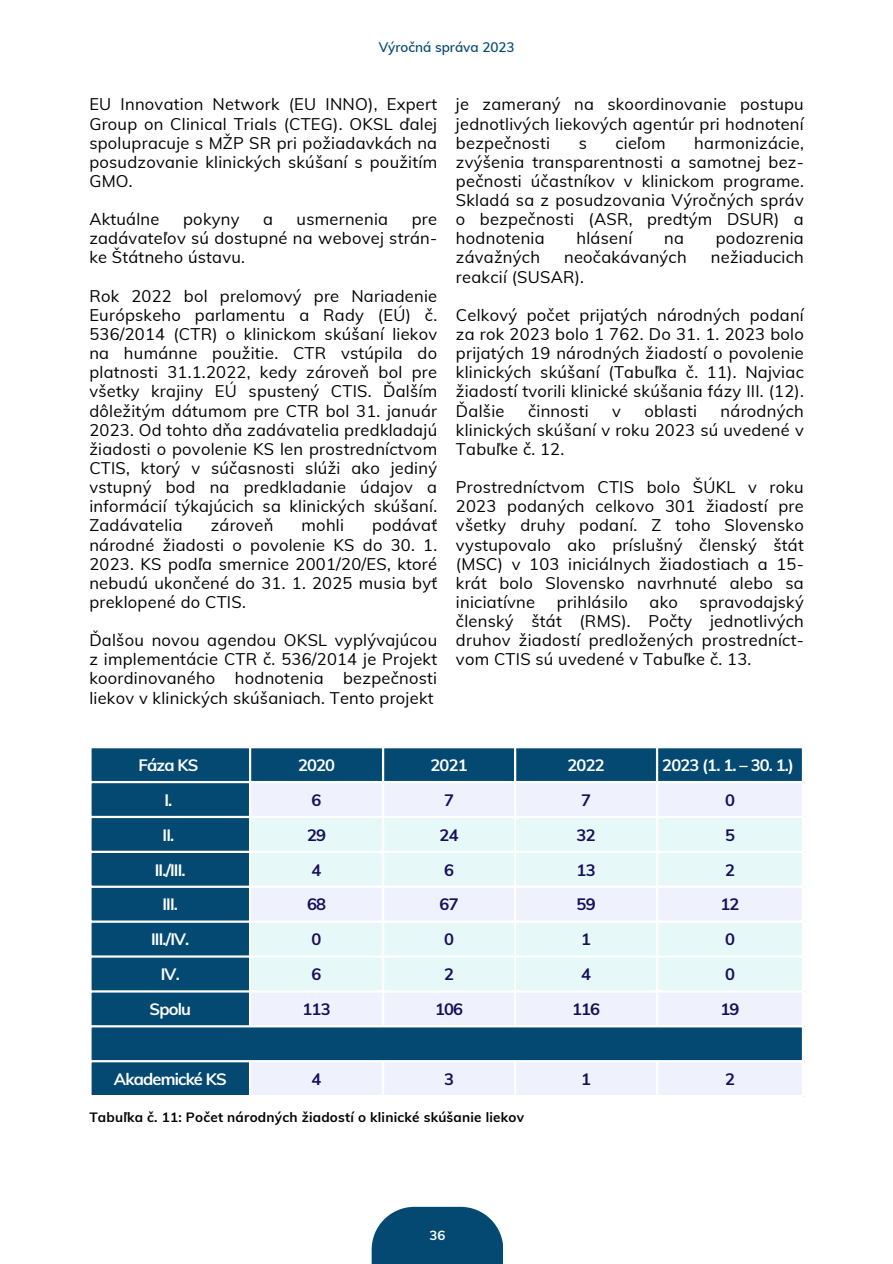
<style>
.page{position:relative;width:893px;height:1264px;background:#fff}
.page>*{position:absolute;margin:0;border:0;box-sizing:border-box;transform-origin:0 0}
.t1{font:16.5px/19.2px "Muli";letter-spacing:.015em;color:#000;text-align:justify}
.t2{font:700 16.5px "Muli";letter-spacing:-.05em;color:#fff}
.t3{font:700 16.5px "Muli";letter-spacing:-.05em;color:#170e5c}
.t4{font:700 13.5px "Muli";letter-spacing:.015em;color:#000}
.t5{font:600 13.5px "Muli";color:#034972}
.t6{font:700 13.2px "Muli";color:#fff}
</style>
<div class="page">
<div style="left:371px;top:1206px;width:132px;height:57px;background:#034972"></div>
<div style="left:92px;top:748px;width:709px;height:346px;background:#034972"></div>
<svg style="left:250px;top:783px;width:551px;height:311px;fill:#eff2fc"></svg>
<svg style="left:251px;top:818px;width:550px;height:172px;fill:#e6f8f8"></svg>
<hr style="left:249px;top:748px;width:2px;height:277px;background:#fff">
<hr style="left:249px;top:1062px;width:2px;height:32px;background:#fff">
<hr style="left:382px;top:748px;width:2px;height:277px;background:#fff">
<hr style="left:382px;top:1062px;width:2px;height:32px;background:#fff">
<hr style="left:514px;top:748px;width:2px;height:277px;background:#fff">
<hr style="left:514px;top:1062px;width:2px;height:32px;background:#fff">
<hr style="left:656px;top:748px;width:2px;height:277px;background:#fff">
<hr style="left:656px;top:1062px;width:2px;height:32px;background:#fff">
<hr style="left:89px;top:781px;width:715px;height:2px;background:#fff">
<hr style="left:89px;top:815px;width:715px;height:3px;background:#fff">
<hr style="left:89px;top:850px;width:715px;height:3px;background:#fff">
<hr style="left:89px;top:885px;width:715px;height:2px;background:#fff">
<hr style="left:89px;top:920px;width:715px;height:2px;background:#fff">
<hr style="left:89px;top:955px;width:715px;height:2px;background:#fff">
<hr style="left:89px;top:990px;width:715px;height:2px;background:#fff">
<hr style="left:89px;top:1025px;width:715px;height:2px;background:#fff">
<hr style="left:89px;top:1060px;width:715px;height:2px;background:#fff">
<p class="t5" style="left:378px;top:38px;width:137px">Výročná správa 2023</p>
<h1 class="t1" style="left:89px;top:95px;width:349px">EU Innovation Network (EU INNO), Expert Group on Clinical Trials (CTEG). OKSL ďalej spolupracuje s MŽP SR pri požiadavkách na posudzovanie klinických skúšaní s použitím GMO.</h1>
<h1 class="t1" style="left:89px;top:209px;width:72px">Aktuálne</h1>
<h1 class="t1" style="left:183px;top:209px;width:58px">pokyny</h1>
<h1 class="t1" style="left:263px;top:209px;width:11px">a</h1>
<h1 class="t1" style="left:296px;top:209px;width:93px">usmernenia</h1>
<h1 class="t1" style="left:89px;top:209px;width:349px;text-indent:322px">pre zadávateľov sú dostupné na webovej strán&shy;ke Štátneho ústavu.</h1>
<h1 class="t1" style="left:89px;top:286px;width:349px">Rok 2022 bol prelomový pre Nariadenie Európskeho parlamentu a Rady (EÚ) č.<br>536/2014 (CTR) o klinickom skúšaní liekov na humánne použitie. CTR vstúpila do platnosti 31.1.2022, kedy zároveň bol pre všetky krajiny EÚ spustený CTIS. Ďalším dôležitým dátumom pre CTR bol 31. január 2023. Od tohto dňa zadávatelia predkladajú žiadosti o povolenie KS len prostredníctvom CTIS, ktorý v súčasnosti slúži ako jediný vstupný bod na predkladanie údajov a informácií týkajúcich sa klinických skúšaní.<br>Zadávatelia</h1>
<h1 class="t1" style="left:89px;top:515px;width:349px;text-indent:283px">podávať národné žiadosti o povolenie KS do 30. 1.<br>2023. KS podľa smernice 2001/20/ES, ktoré nebudú ukončené do 31. 1. 2025 musia byť preklopené do CTIS.</h1>
<h1 class="t1" style="left:89px;top:630px;width:349px">Ďalšou novou agendou OKSL vyplývajúcou z implementácie CTR č. 536/2014 je Projekt koordinovaného hodnotenia bezpečnosti liekov v klinických skúšaniach. Tento projekt</h1>
<h1 class="t1" style="left:211px;top:515px;width:64px">zároveň</h1>
<h1 class="t1" style="left:301px;top:515px;width:44px">mohli</h1>
<h1 class="t1" style="left:456px;top:95px;width:349px">je zameraný na skoordinovanie postupu jednotlivých liekových agentúr pri hodnotení bezpečnosti</h1>
<h1 class="t1" style="left:456px;top:133px;width:349px;text-indent:238px">harmonizácie, zvýšenia transparentnosti a samotnej bez&shy;pečnosti účastníkov v klinickom programe.<br>Skladá sa z posudzovania Výročných správ o bezpečnosti (ASR, predtým DSUR) a hodnotenia</h1>
<h1 class="t1" style="left:578px;top:133px;width:10px">s</h1>
<h1 class="t1" style="left:615px;top:133px;width:52px">cieľom</h1>
<h1 class="t1" style="left:576px;top:228px;width:57px">hlásení</h1>
<h1 class="t1" style="left:664px;top:228px;width:21px">na</h1>
<h1 class="t1" style="left:715px;top:228px;width:89px">podozrenia</h1>
<h1 class="t1" style="left:456px;top:248px;width:85px">závažných</h1>
<h1 class="t1" style="left:564px;top:248px;width:124px">neočakávaných</h1>
<h1 class="t1" style="left:710px;top:248px;width:94px">nežiaducich</h1>
<h1 class="t1" style="left:456px;top:267px;width:129px">reakcií (SUSAR).</h1>
<h1 class="t1" style="left:456px;top:305px;width:349px">Celkový počet prijatých národných podaní za rok 2023 bolo 1 762. Do 31. 1. 2023 bolo prijatých 19 národných žiadostí o povolenie klinických skúšaní (Tabuľka č. 11). Najviac žiadostí tvorili klinické skúšania fázy III. (12).<br>Ďalšie</h1>
<h1 class="t1" style="left:456px;top:401px;width:349px;text-indent:264px">národných klinických skúšaní v roku 2023 sú uvedené v Tabuľke č. 12.</h1>
<p class="t1" style="left:456px;top:477px;width:349px">Prostredníctvom CTIS bolo ŠÚKL v roku 2023 podaných celkovo 301 žiadostí pre všetky druhy podaní. Z toho Slovensko vystupovalo ako príslušný členský štát (MSC) v 103 iniciálnych žiadostiach a 15- krát bolo Slovensko navrhnuté alebo sa iniciatívne</p>
<h1 class="t1" style="left:528px;top:401px;width:62px">činnosti</h1>
<h1 class="t1" style="left:612px;top:401px;width:10px">v</h1>
<h1 class="t1" style="left:644px;top:401px;width:54px">oblasti</h1>
<p class="t1" style="left:456px;top:592px;width:349px;text-indent:243px">spravodajský členský štát (RMS). Počty jednotlivých druhov žiadostí predložených prostredníct&shy;vom CTIS sú uvedené v Tabuľke č. 13.</p>
<p class="t1" style="left:557px;top:592px;width:73px">prihlásilo</p>
<p class="t1" style="left:649px;top:592px;width:30px">ako</p>
<p class="t2" style="left:138px;top:754px;width:61px">Fáza KS</p>
<p class="t2" style="left:298px;top:754px;width:39px">2020</p>
<p class="t2" style="left:430px;top:754px;width:39px">2021</p>
<p class="t2" style="left:567px;top:754px;width:39px">2022</p>
<p class="t2" style="left:662px;top:754px;width:133px">2023 (1. 1. – 30. 1.)</p>
<p class="t2" style="left:164px;top:789px;width:9px">I.</p>
<p class="t3" style="left:311px;top:789px;width:11px">6</p>
<p class="t3" style="left:444px;top:789px;width:11px">7</p>
<p class="t3" style="left:581px;top:789px;width:11px">7</p>
<p class="t3" style="left:725px;top:789px;width:11px">0</p>
<p class="t2" style="left:162px;top:824px;width:13px">II.</p>
<p class="t3" style="left:307px;top:824px;width:20px">29</p>
<p class="t3" style="left:439px;top:824px;width:20px">24</p>
<p class="t3" style="left:576px;top:824px;width:20px">32</p>
<p class="t3" style="left:725px;top:824px;width:11px">5</p>
<p class="t2" style="left:155px;top:858px;width:33px">II./III.</p>
<p class="t3" style="left:311px;top:858px;width:11px">4</p>
<p class="t3" style="left:444px;top:858px;width:11px">6</p>
<p class="t3" style="left:576px;top:858px;width:20px">13</p>
<p class="t3" style="left:725px;top:858px;width:11px">2</p>
<p class="t2" style="left:162px;top:893px;width:17px">III.</p>
<p class="t3" style="left:307px;top:893px;width:20px">68</p>
<p class="t3" style="left:439px;top:893px;width:20px">67</p>
<p class="t3" style="left:576px;top:893px;width:20px">59</p>
<p class="t3" style="left:720px;top:893px;width:20px">12</p>
<p class="t2" style="left:151px;top:928px;width:40px">III./IV.</p>
<p class="t3" style="left:311px;top:928px;width:11px">0</p>
<p class="t3" style="left:444px;top:928px;width:11px">0</p>
<p class="t3" style="left:581px;top:928px;width:11px">1</p>
<p class="t3" style="left:725px;top:928px;width:11px">0</p>
<p class="t2" style="left:161px;top:963px;width:21px">IV.</p>
<p class="t3" style="left:311px;top:963px;width:11px">6</p>
<p class="t3" style="left:444px;top:963px;width:11px">2</p>
<p class="t3" style="left:581px;top:963px;width:11px">4</p>
<p class="t3" style="left:725px;top:963px;width:11px">0</p>
<p class="t2" style="left:149px;top:998px;width:43px">Spolu</p>
<p class="t3" style="left:302px;top:998px;width:30px">113</p>
<p class="t3" style="left:435px;top:998px;width:30px">106</p>
<p class="t3" style="left:572px;top:998px;width:30px">116</p>
<p class="t3" style="left:720px;top:998px;width:20px">19</p>
<p class="t2" style="left:114px;top:1068px;width:114px">Akademické KS</p>
<p class="t3" style="left:311px;top:1068px;width:11px">4</p>
<p class="t3" style="left:444px;top:1068px;width:11px">3</p>
<p class="t3" style="left:581px;top:1068px;width:11px">1</p>
<p class="t3" style="left:725px;top:1068px;width:11px">2</p>
<p class="t4" style="left:89px;top:1108px;width:436px">Tabuľka č. 11: Počet národných žiadostí o klinické skúšanie liekov</p>
<h1 class="t6" style="left:429px;top:1226px;width:17px">36</h1>
</div>
